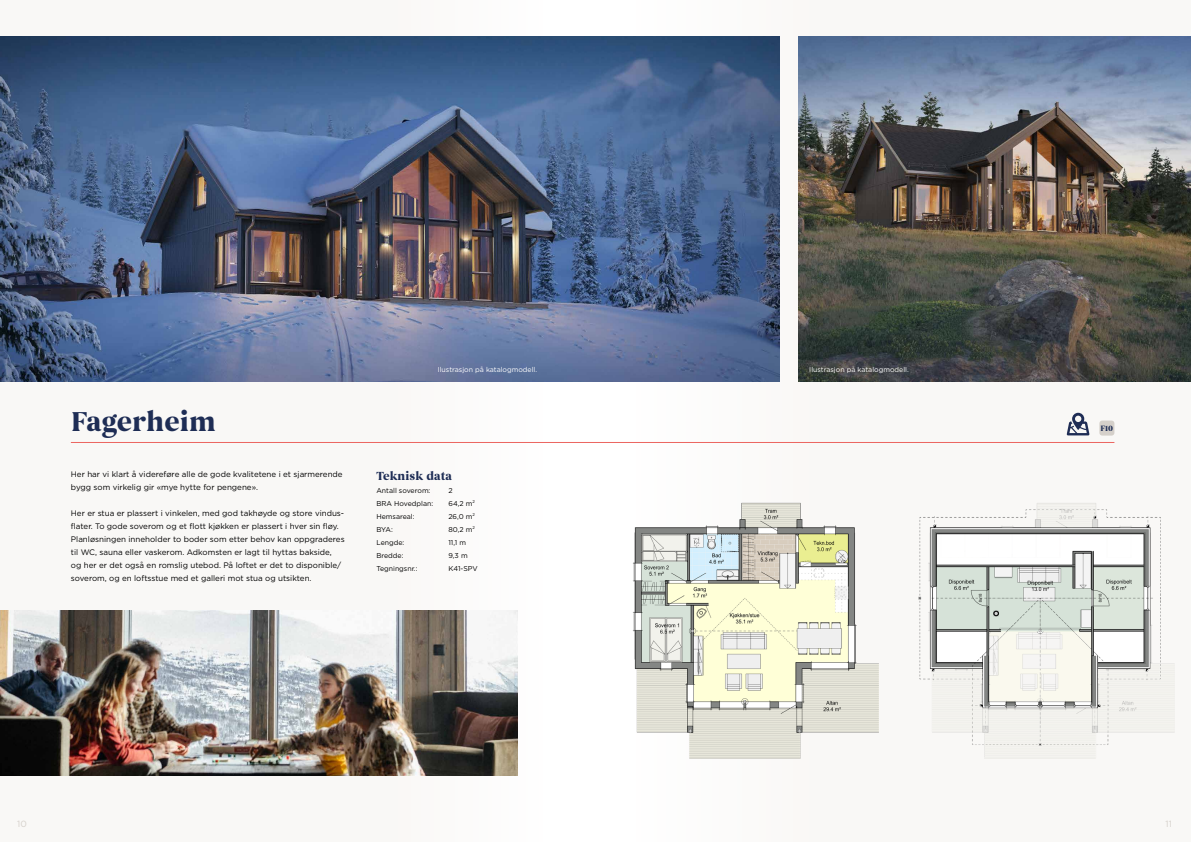
<style>
.page{position:relative;width:1191px;height:842px;background:#fff}
.page>*{position:absolute;margin:0;border:0;box-sizing:border-box;transform-origin:0 0}
.t1{font:700 28px "Begum";color:#1e2d55}
.t2{font:700 12px "Begum";color:#1e2d55}
.t3{font:9px "Gotham";color:#d5d0ca}
.t4{font:8px/13px "Gotham";color:#000}
.t5{font:700 8px "Begum";color:#1e2d55}
.t6{font:7px "Gotham";color:#000}
.t7{font:7px "Gotham";color:#fff}
</style>
<div class="page">
<div style="left:0;top:0;width:559px;height:842px;background:#f9f8f6"></div>
<div style="left:631px;top:0;width:560px;height:842px;background:#f9f8f6"></div>
<img style="left:0;top:36px;width:780px;height:345px">
<img style="left:798px;top:36px;width:393px;height:345px">
<hr style="left:71px;top:442px;width:1043px;height:1px;background:#ec6661">
<img style="left:633px;top:502px;width:246px;height:257px">
<img style="left:918px;top:503px;width:257px;height:256px">
<div style="left:1099px;top:421px;width:15px;height:15px;background:#d5d0ca;border-radius:3px"></div>
<svg style="left:1066px;top:413px;width:23px;height:22px"></svg>
<img style="left:0;top:611px;width:517px;height:165px">
<h1 class="t1" style="left:71px;top:404px;width:147px">Fagerheim</h1>
<p class="t4" style="left:71px;top:467px;width:273px">Her har vi klart å videreføre alle de gode kvalitetene i et sjarmerende bygg som virkelig gir «mye hytte for pengene».</p>
<p class="t4" style="left:71px;top:506px;width:275px">Her er stua er plassert i vinkelen, med god takhøyde og store vindus&shy;flater. To gode soverom og et flott kjøkken er plassert i hver sin fløy.<br>Planløsningen inneholder to boder som etter behov kan oppgraderes til WC, sauna eller vaskerom. Adkomsten er lagt til hyttas bakside,<br>og her er det også en romslig utebod. På loftet er det to disponible/ soverom, og en loftsstue med et galleri mot stua og utsikten.</p>
<p class="t7" style="left:438px;top:365px;width:101px">Ilustrasjon på katalogmodell.</p>
<p class="t7" style="left:809px;top:365px;width:101px">Ilustrasjon på katalogmodell.</p>
<h2 class="t2" style="left:376px;top:468px;width:77px">Teknisk data</h2>
<p class="t6" style="left:376px;top:486px;width:55px">Antall soverom:</p>
<p class="t6" style="left:448px;top:486px;width:6px">2</p>
<p class="t6" style="left:376px;top:499px;width:58px">BRA Hovedplan:</p>
<p class="t6" style="left:448px;top:499px;width:28px">64,2 m<sup>2</sup></p>
<p class="t6" style="left:376px;top:512px;width:40px">Hemsareal:</p>
<p class="t6" style="left:448px;top:512px;width:28px">26,0 m<sup>2</sup></p>
<p class="t6" style="left:376px;top:525px;width:18px">BYA:</p>
<p class="t6" style="left:448px;top:525px;width:28px">80,2 m<sup>2</sup></p>
<p class="t6" style="left:376px;top:538px;width:29px">Lengde:</p>
<p class="t6" style="left:448px;top:538px;width:19px">11,1 m</p>
<p class="t6" style="left:376px;top:551px;width:29px">Bredde:</p>
<p class="t6" style="left:448px;top:551px;width:21px">9,3 m</p>
<p class="t6" style="left:376px;top:564px;width:43px">Tegningsnr.:</p>
<p class="t6" style="left:448px;top:564px;width:31px">K41-SPV</p>
<p class="t5" style="left:1100px;top:423px;width:14px">F10</p>
<p class="t3" style="left:17px;top:817px;width:11px">10</p>
<p class="t3" style="left:1165px;top:817px;width:8px">11</p>
</div>
